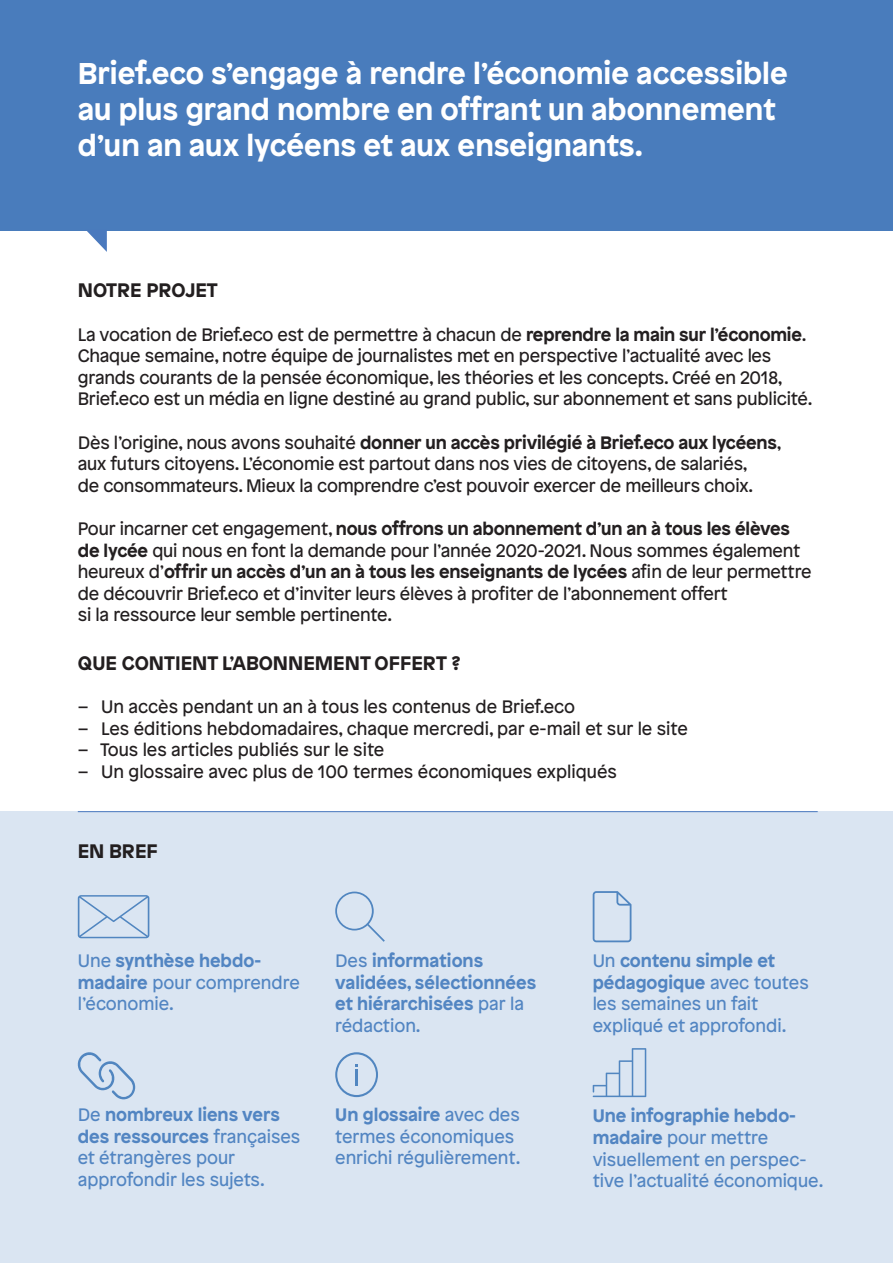
<style>
.page{position:relative;width:893px;height:1263px;background:#fff}
.page>*{position:absolute;margin:0;border:0;box-sizing:border-box;transform-origin:0 0}
.t1{font:700 30px/36px "Patron";color:#fff}
.t2{font:700 19.5px "Patron";color:#231f20}
.t3{font:18px/21.6px "Patron";letter-spacing:-.01em;color:#231f20}
.t4{font:18px/21.6px "Patron";color:#5285c2}
.t5{font:700 18px/21.6px "Patron";color:#5285c2}
.s1{font-weight:700}
.s2{font-weight:400}
</style>
<div class="page">
<div style="left:1px;top:811px;width:892px;height:452px;background:#dae5f2"></div>
<div style="left:0;top:0;width:893px;height:230px;background:#497cbc"></div>
<svg style="left:86px;top:230px;width:21px;height:22px"></svg>
<hr style="left:78px;top:811px;width:740px;height:1px;background:#4a79be">
<svg style="left:335px;top:1052px;width:43px;height:45px"></svg>
<svg style="left:593px;top:891px;width:38px;height:51px"></svg>
<svg style="left:78px;top:895px;width:71px;height:43px"></svg>
<svg style="left:593px;top:1048px;width:53px;height:49px"></svg>
<svg style="left:335px;top:891px;width:50px;height:51px"></svg>
<svg style="left:77px;top:1052px;width:58px;height:47px"></svg>
<h1 class="t1" style="left:78px;top:53px;width:711px">Brief.eco s’engage à rendre l’économie accessible au plus grand nombre en offrant un abonnement d’un an aux lycéens et aux enseignants.</h1>
<p class="t2" style="left:78px;top:275px;width:142px">NOTRE PROJET</p>
<p class="t3" style="left:78px;top:322px;width:736px">La vocation de Brief.eco est de permettre à chacun de <span class="s1">reprendre la main sur l’économie</span>.<br>Chaque semaine, notre équipe de journalistes met en perspective l’actualité avec les grands courants de la pensée économique, les théories et les concepts. Créé en 2018, Brief.eco est un média en ligne destiné au grand public, sur abonnement et sans publicité.</p>
<p class="t3" style="left:78px;top:430px;width:705px">Dès l’origine, nous avons souhaité <span class="s1">donner un accès privilégié à Brief.eco aux lycéens</span>, aux futurs citoyens. L’économie est partout dans nos vies de citoyens, de salariés,<br>de consommateurs. Mieux la comprendre c’est pouvoir exercer de meilleurs choix.</p>
<p class="t3" style="left:78px;top:517px;width:735px">Pour incarner cet engagement, <span class="s1">nous offrons un abonnement d’un an à tous les élèves de lycée</span> qui nous en font la demande pour l’année 2020-2021. Nous sommes également heureux d’<span class="s1">offrir un accès d’un an à tous les enseignants de lycées</span> afin de leur permettre de découvrir Brief.eco et d’inviter leurs élèves à profiter de l’abonnement offert<br>si la ressource leur semble pertinente.</p>
<p class="t2" style="left:78px;top:647px;width:385px">QUE CONTIENT L’ABONNEMENT OFFERT ?</p>
<p class="t3" style="left:78px;top:695px;width:499px">– Un accès pendant un an à tous les contenus de Brief.eco</p>
<p class="t3" style="left:78px;top:716px;width:612px">– Les éditions hebdomadaires, chaque mercredi, par e-mail et sur le site</p>
<p class="t3" style="left:78px;top:738px;width:308px">– Tous les articles publiés sur le site</p>
<p class="t3" style="left:78px;top:760px;width:541px">– Un glossaire avec plus de 100 termes économiques expliqués</p>
<p class="t2" style="left:78px;top:836px;width:82px">EN BREF</p>
<p class="t4" style="left:78px;top:949px;width:224px">Une <span class="s1">synthèse hebdo&shy;madaire</span> pour comprendre l’économie.</p>
<p class="t4" style="left:78px;top:1102px;width:224px">De <span class="s1">nombreux liens vers des ressources</span> françaises et étrangères pour approfondir les sujets.</p>
<p class="t5" style="left:335px;top:948px;width:203px"><span class="s2">Des</span> informations validées, sélectionnées et hiérarchisées <span class="s2">par la rédaction.</span></p>
<p class="t4" style="left:335px;top:1102px;width:187px"><span class="s1">Un glossaire</span> avec des termes économiques enrichi régulièrement.</p>
<p class="t4" style="left:593px;top:949px;width:218px">Un <span class="s1">contenu simple et pédagogique</span> avec toutes les semaines un fait expliqué et approfondi.</p>
<p class="t4" style="left:593px;top:1104px;width:232px"><span class="s1">Une infographie hebdo&shy;madaire</span> pour mettre visuellement en perspec&shy;tive l’actualité économique.</p>
</div>
